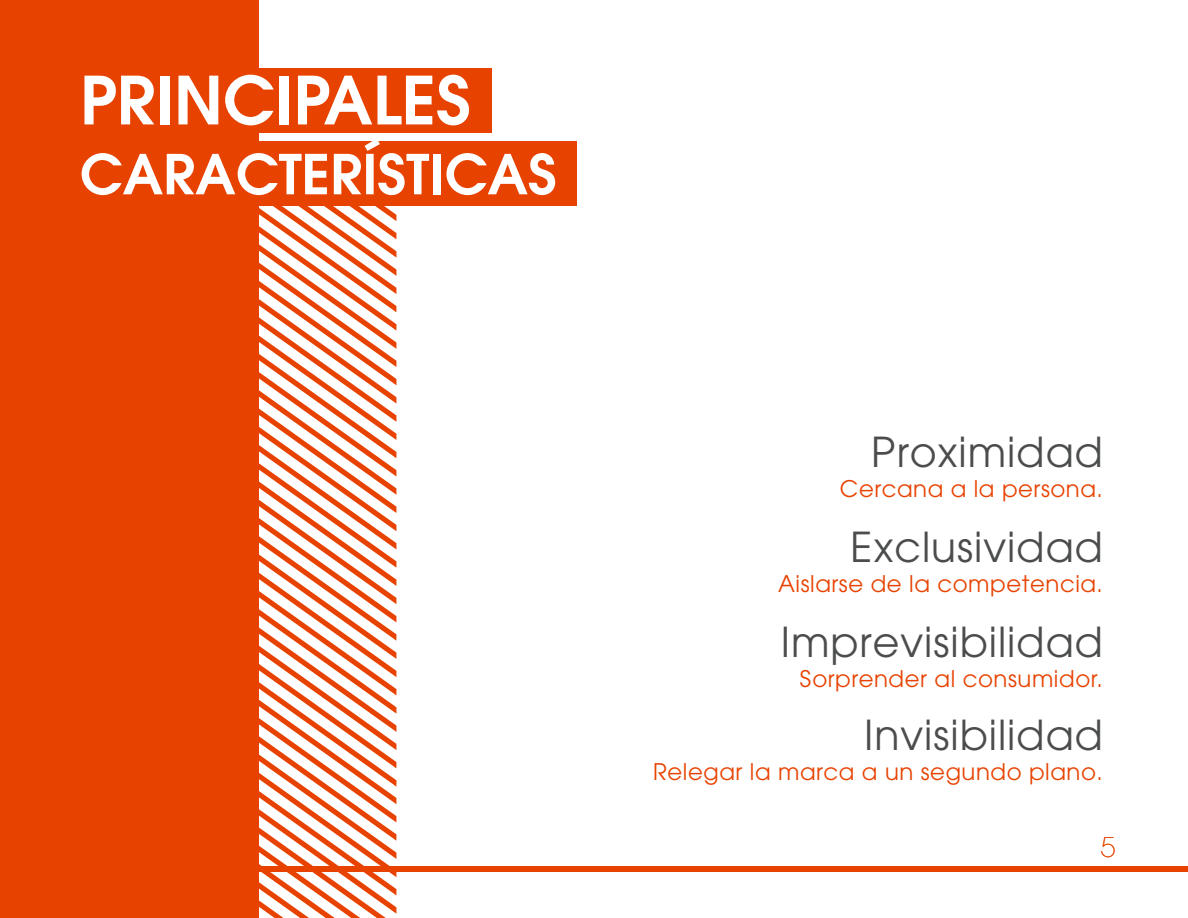
<style>
.page{position:relative;width:1188px;height:918px;background:#fff}
.page>*{position:absolute;margin:0;border:0;box-sizing:border-box;transform-origin:0 0}
.t1{font:600 66px "ITC Avant Garde Pro";color:#fff}
.t2{font:600 54.6px "ITC Avant Garde Pro";color:#fff}
.t3{font:41.1px "ITC Avant Garde Pro";letter-spacing:.025em;color:#4b4c4d}
.t4{font:200 27px "ITC Avant Garde Pro";color:#e84200}
.t5{font:22.8px "ITC Avant Garde Pro";letter-spacing:.025em;color:#e84200}
</style>
<div class="page">
<div style="left:0;top:0;width:258px;height:918px;background:#e84200"></div>
<div style="left:80px;top:141px;width:497px;height:64px;background:#e84200"></div>
<svg style="left:258px;top:205px;width:138px;height:713px"></svg>
<div style="left:74px;top:68px;width:418px;height:64px;background:#e84200"></div>
<div style="left:0;top:866px;width:1188px;height:6px;background:#e84200"></div>
<p class="t1" style="left:80px;top:57px;width:393px">PRINCIPALES</p>
<p class="t2" style="left:80px;top:139px;width:478px">CARACTERÍSTICAS</p>
<p class="t3" style="left:871px;top:427px;width:233px">Proximidad</p>
<p class="t5" style="left:840px;top:475px;width:265px">Cercana a la persona.</p>
<p class="t3" style="left:851px;top:522px;width:254px">Exclusividad</p>
<p class="t5" style="left:778px;top:570px;width:326px">Aislarse de la competencia.</p>
<p class="t3" style="left:781px;top:617px;width:324px">Imprevisibilidad</p>
<p class="t5" style="left:800px;top:665px;width:305px">Sorprender al consumidor.</p>
<p class="t3" style="left:864px;top:710px;width:240px">Invisibilidad</p>
<p class="t5" style="left:653px;top:758px;width:451px">Relegar la marca a un segundo plano.</p>
<p class="t4" style="left:1101px;top:830px;width:16px">5</p>
</div>
